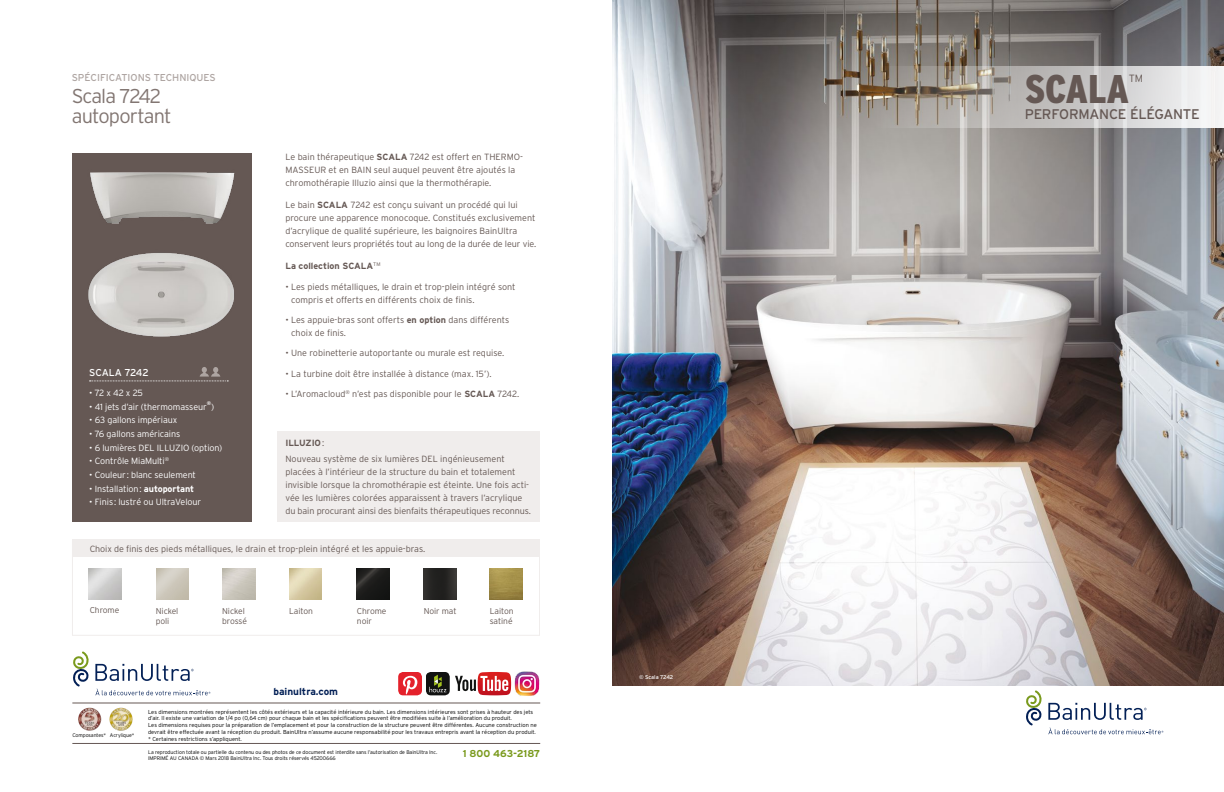
<style>
.page{position:relative;width:1224px;height:792px;background:#fff}
.page>*{position:absolute;margin:0;border:0;box-sizing:border-box;transform-origin:0 0}
.t1{font:900 condensed 40px "Interstate";letter-spacing:-.01em;color:#655854}
.t2{font:300 20px/20px "Interstate";letter-spacing:-.04em;color:#827672}
.t3{font:14px "Interstate";letter-spacing:-.02em;color:#655854}
.t4{font:300 10.5px "Interstate";color:#655854}
.t5{font:10px "Interstate";color:#aea5a2}
.t6{font:700 10px "Interstate";color:#032056}
.t7{font:700 10px "Interstate";color:#7a9a1d}
.t8{font:10px "Interstate";letter-spacing:-.015em;color:#fff}
.t9{font:300 9px/13px "Interstate";color:#655854}
.t10{font:300 9px "Interstate";letter-spacing:-.01em;color:#fff}
.t11{font:700 9px "Interstate";color:#655854}
.t12{font:300 8.5px/9.9px "Interstate";letter-spacing:-.01em;color:#655854}
.t13{font:300 5.8px/6.9px "Interstate";color:#000}
.t14{font:5.5px "Interstate";letter-spacing:-.015em;color:#fff}
.t15{font:300 5.2px/6.3px "Interstate";letter-spacing:-.01em;color:#000}
.t16{font:700 5.2px "Interstate";color:#fff}
.s1{font-weight:700}
</style>
<div class="page">
<div style="left:278px;top:431px;width:262px;height:91px;background:#f0edec"></div>
<div style="left:72px;top:153px;width:180px;height:369px;background:#655854"></div>
<img style="left:88px;top:253px;width:146px;height:84px">
<img style="left:90px;top:172px;width:145px;height:52px">
<img style="left:612px;top:0;width:612px;height:686px">
<hr style="left:72px;top:703px;width:468px;height:1px;background:#655854">
<hr style="left:72px;top:743px;width:468px;height:1px;background:#655854">
<img style="left:78px;top:708px;width:23px;height:23px;border-radius:12px">
<img style="left:109px;top:708px;width:24px;height:23px;border-radius:12px">
<svg style="left:1026px;top:690px;width:137px;height:44px"></svg>
<svg style="left:824px;top:66px;width:400px;height:61px;background:#bab6b1"></svg>
<svg style="left:73px;top:652px;width:137px;height:43px"></svg>
<svg style="left:398px;top:672px;width:113px;height:23px"></svg>
<img style="left:514px;top:671px;width:26px;height:25px">
<svg style="left:90px;top:367px;width:138px;height:15px"></svg>
<div style="left:72px;top:540px;width:468px;height:17px;background:#f0edec"></div>
<div style="left:72px;top:540px;width:468px;height:96px;border:1px solid #f0edec"></div>
<img style="left:357px;top:568px;width:32px;height:31px">
<img style="left:424px;top:568px;width:32px;height:31px">
<img style="left:489px;top:569px;width:33px;height:31px">
<p class="t5" style="left:72px;top:71px;width:146px">SPÉCIFICATIONS TECHNIQUES</p>
<h2 class="t2" style="left:72px;top:85px;width:101px">Scala 7242 autoportant</h2>
<p class="t8" style="left:89px;top:367px;width:61px">SCALA 7242</p>
<p class="t10" style="left:89px;top:388px;width:55px">• 72 x 42 x 25</p>
<p class="t10" style="left:89px;top:401px;width:119px">• 41 jets d’air (thermomasseur</p>
<p class="t16" style="left:207px;top:400px;width:6px">®</p>
<p class="t10" style="left:211px;top:401px;width:5px">)</p>
<p class="t10" style="left:89px;top:415px;width:90px">• 63 gallons impériaux</p>
<p class="t10" style="left:89px;top:429px;width:92px">• 76 gallons américains</p>
<p class="t10" style="left:89px;top:442px;width:135px">• 6 lumières DEL ILLUZIO (option)</p>
<p class="t10" style="left:89px;top:456px;width:81px">• Contrôle MiaMulti<sup>®</sup></p>
<p class="t10" style="left:89px;top:470px;width:108px">• Couleur : blanc seulement</p>
<p class="t10" style="left:89px;top:484px;width:106px">• Installation: <span class="s1">autoportant</span></p>
<p class="t10" style="left:89px;top:497px;width:113px">• Finis: lustré ou UltraVelour</p>
<p class="t9" style="left:285px;top:151px;width:239px">Le bain thérapeutique <span class="s1">SCALA</span> 7242 est offert en THERMO-<br>MASSEUR et en BAIN seul auquel peuvent être ajoutés la chromothérapie Illuzio ainsi que la thermothérapie.</p>
<p class="t9" style="left:285px;top:199px;width:252px">Le bain <span class="s1">SCALA</span> 7242 est conçu suivant un procédé qui lui procure une apparence monocoque. Constitués exclusivement d’acrylique de qualité supérieure, les baignoires BainUltra conservent leurs propriétés tout au long de la durée de leur vie.</p>
<p class="t11" style="left:285px;top:261px;width:97px">La collection SCALA<sup>TM</sup></p>
<p class="t9" style="left:291px;top:280px;width:226px;text-indent:-6px">• Les pieds métalliques, le drain et trop-plein intégré sont compris et offerts en différents choix de finis.</p>
<p class="t9" style="left:291px;top:313px;width:220px;text-indent:-6px">• Les appuie-bras sont offerts <span class="s1">en option</span> dans différents choix de finis.</p>
<p class="t9" style="left:285px;top:347px;width:220px">• Une robinetterie autoportante ou murale est requise.</p>
<p class="t9" style="left:285px;top:367px;width:208px">• La turbine doit être installée à distance (max. 15’).</p>
<p class="t9" style="left:285px;top:387px;width:235px">• L’Aromacloud<sup>®</sup> n’est pas disponible pour le <span class="s1">SCALA</span> 7242.</p>
<p class="t9" style="left:285px;top:435px;width:221px;line-height:15.9px"><span class="s1">ILLUZIO</span>:<br>Nouveau système de six lumières DEL ingénieusement</p>
<p class="t9" style="left:285px;top:465px;width:247px">placées à l’intérieur de la structure du bain et totalement invisible lorsque la chromothérapie est éteinte. Une fois acti&shy;vée les lumières colorées apparaissent à travers l’acrylique du bain procurant ainsi des bienfaits thérapeutiques reconnus.</p>
<p class="t9" style="left:90px;top:542px;width:337px">Choix de finis des pieds métalliques, le drain et trop-plein intégré et les appuie-bras.</p>
<p class="t12" style="left:90px;top:605px;width:31px">Chrome</p>
<p class="t12" style="left:156px;top:606px;width:24px">Nickel poli</p>
<p class="t12" style="left:222px;top:606px;width:26px">Nickel brossé</p>
<p class="t12" style="left:289px;top:606px;width:25px">Laiton</p>
<p class="t12" style="left:357px;top:606px;width:31px">Chrome noir</p>
<p class="t12" style="left:424px;top:606px;width:34px">Noir mat</p>
<p class="t12" style="left:490px;top:606px;width:25px">Laiton satiné</p>
<p class="t15" style="left:72px;top:732px;width:64px">Composantes* Acrylique*</p>
<p class="t6" style="left:274px;top:686px;width:66px">bainultra.com</p>
<p class="t13" style="left:148px;top:708px;width:390px">Les dimensions montrées représentent les côtés extérieurs et la capacité intérieure du bain. Les dimensions intérieures sont prises à hauteur des jets d’air. Il existe une variation de 1/4 po (0,64 cm) pour chaque bain et les spécifications peuvent être modifiées suite à l’amélioration du produit.<br>Les dimensions requises pour la préparation de l’emplacement et pour la construction de la structure peuvent être différentes. Aucune construction ne devrait être effectuée avant la réception du produit. BainUltra n’assume aucune responsabilité pour les travaux entrepris avant la réception du produit. * Certaines restrictions s’appliquent.</p>
<p class="t15" style="left:148px;top:749px;width:291px">La reproduction totale ou partielle du contenu ou des photos de ce document est interdite sans l’autorisation de BainUltra Inc.<br>IMPRIMÉ AU CANADA © Mars 2018 BainUltra Inc. Tous droits réservés 45200666</p>
<p class="t7" style="left:463px;top:748px;width:79px">1 800 463-2187</p>
<p class="t14" style="left:639px;top:674px;width:36px">© Scala 7242</p>
<h1 class="t1" style="left:1025px;top:66px;width:106px">SCALA</h1>
<p class="t4" style="left:1129px;top:72px;width:16px">TM</p>
<h3 class="t3" style="left:1025px;top:107px;width:176px">PERFORMANCE ÉLÉGANTE</h3>
</div>
